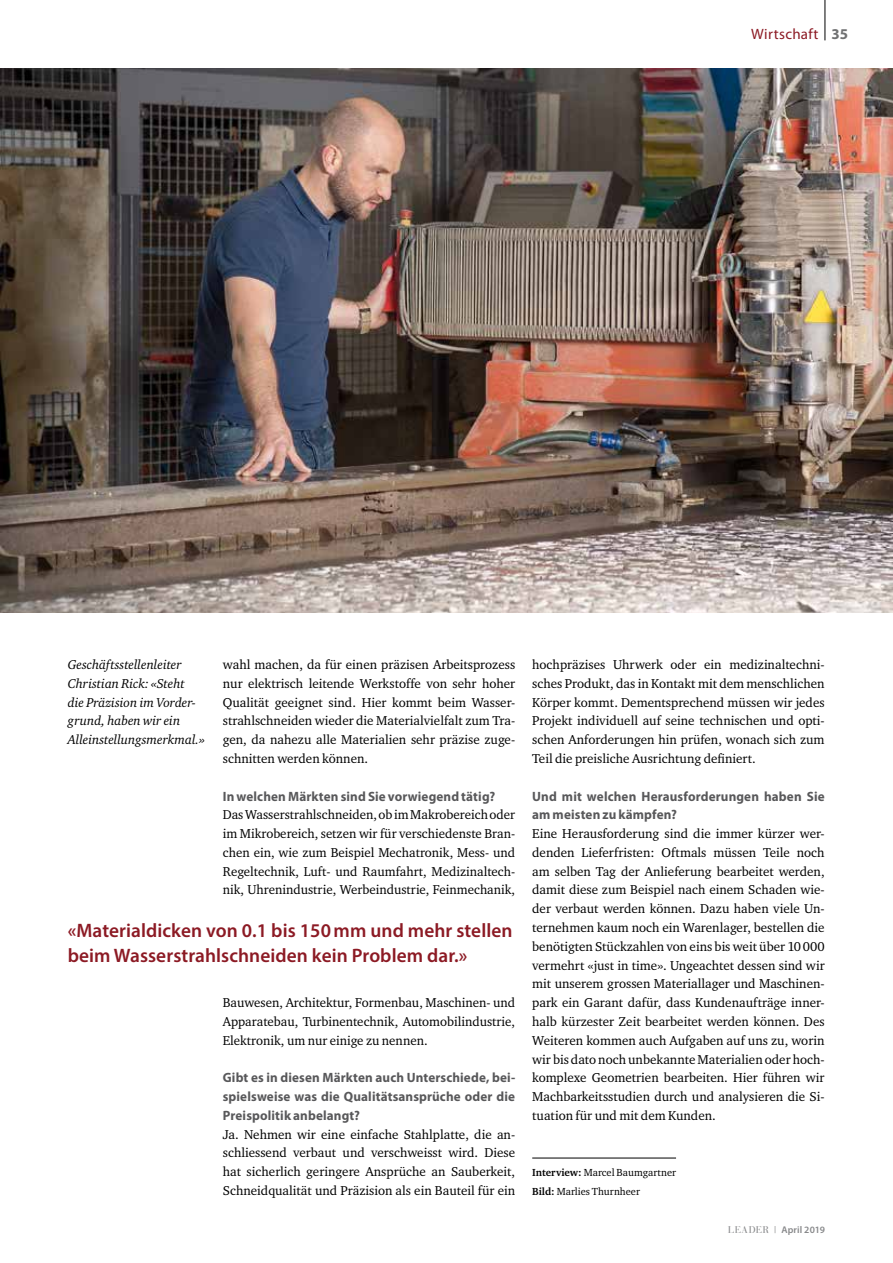
<style>
.page{position:relative;width:893px;height:1263px;background:#fff}
.page>*{position:absolute;margin:0;border:0;box-sizing:border-box;transform-origin:0 0}
.t1{font:600 19.5px/25.5px "Myriad Pro";letter-spacing:.005em;color:#8c1a24}
.t2{font:15px "Myriad Pro";letter-spacing:.025em;color:#8c1a24}
.t3{font:700 13.5px/18.8px "Myriad Pro";letter-spacing:.01em;color:#58585a;text-align:justify}
.t4{font:13.2px/18.8px "Charter ITC";color:#000;text-align:justify}
.t5{font:italic 13.2px/18.8px "Charter ITC";color:#000}
.t6{font:10.5px/18.8px "Charter ITC";color:#000}
.t7{font:600 9.75px "Myriad Pro";letter-spacing:.01em;color:#87888a}
.s1{font-weight:700;color:#707172}
.s2{font-weight:700}
.s3{font-family:"Bauer Bodoni";font-weight:400}
</style>
<div class="page">
<hr style="left:825px;top:0;width:1px;height:40px;background:#000">
<img style="left:0;top:68px;width:893px;height:545px">
<hr style="left:532px;top:1158px;width:144px;height:1px;background:#000">
<p class="t2" style="left:751px;top:25px;width:98px">Wirtschaft <span class="s1">35</span></p>
<p class="t5" style="left:68px;top:655px;width:139px">Geschäftsstellenleiter<br>Christian Rick: «Steht<br>die Präzision im Vorder&shy;grund, haben wir ein<br>Alleinstellungsmerkmal.»</p>
<p class="t4" style="left:223px;top:655px;width:294px">wahl machen, da für einen präzisen Arbeitsprozess nur elektrisch leitende Werkstoffe von sehr hoher Qualität geeignet sind. Hier kommt beim Wasser&shy;strahlschneiden wieder die Materialvielfalt zum Tra&shy;gen, da nahezu alle Materialien sehr präzise zuge&shy;schnitten werden können.</p>
<p class="t3" style="left:223px;top:786px;width:274px">In welchen Märkten sind Sie vorwiegend tätig?</p>
<p class="t4" style="left:223px;top:805px;width:294px">Das Wasserstrahlschneiden, ob im Makrobereich oder im Mikrobereich, setzen wir für verschiedenste Bran&shy;chen ein, wie zum Beispiel Mechatronik, Mess- und Regeltechnik, Luft- und Raumfahrt, Medizinaltech&shy;nik, Uhrenindustrie, Werbeindustrie, Feinmechanik,</p>
<h1 class="t1" style="left:68px;top:917px;width:446px">«Materialdicken von 0.1 bis 150mm und mehr stellen beim Wasserstrahlschneiden kein Problem dar.»</h1>
<p class="t4" style="left:223px;top:993px;width:294px">Bauwesen, Architektur, Formenbau, Maschinen- und Apparatebau, Turbinentechnik, Automobilindustrie, Elektronik, um nur einige zu nennen.</p>
<p class="t3" style="left:223px;top:1068px;width:294px">Gibt es in diesen Märkten auch Unterschiede, bei&shy;spielsweise was die Qualitätsansprüche oder die Preispolitik anbelangt?</p>
<p class="t4" style="left:223px;top:1124px;width:294px">Ja. Nehmen wir eine einfache Stahlplatte, die an&shy;schliessend verbaut und verschweisst wird. Diese hat sicherlich geringere Ansprüche an Sauberkeit, Schneidqualität und Präzision als ein Bauteil für ein</p>
<p class="t4" style="left:532px;top:655px;width:294px">hochpräzises Uhrwerk oder ein medizinaltechni&shy;sches Produkt, das in Kontakt mit dem menschlichen Körper kommt. Dementsprechend müssen wir jedes Projekt individuell auf seine technischen und opti&shy;schen Anforderungen hin prüfen, wonach sich zum Teil die preisliche Ausrichtung definiert.</p>
<p class="t3" style="left:532px;top:786px;width:294px">Und mit welchen Herausforderungen haben Sie am meisten zu kämpfen?</p>
<p class="t4" style="left:532px;top:824px;width:294px">Eine Herausforderung sind die immer kürzer wer&shy;denden Lieferfristen: Oftmals müssen Teile noch am selben Tag der Anlieferung bearbeitet werden, damit diese zum Beispiel nach einem Schaden wie&shy;der verbaut werden können. Dazu haben viele Un&shy;ternehmen kaum noch ein Warenlager, bestellen die benötigten Stückzahlen von eins bis weit über 10000 vermehrt «just in time». Ungeachtet dessen sind wir mit unserem grossen Materiallager und Maschinen&shy;park ein Garant dafür, dass Kundenaufträge inner&shy;halb kürzester Zeit bearbeitet werden können. Des Weiteren kommen auch Aufgaben auf uns zu, worin wir bis dato noch unbekannte Materialien oder hoch&shy;komplexe Geometrien bearbeiten. Hier führen wir Machbarkeitsstudien durch und analysieren die Si&shy;tuation für und mit dem Kunden.</p>
<p class="t6" style="left:532px;top:1163px;width:145px"><span class="s2">Interview:</span> Marcel Baumgartner<br><span class="s2">Bild:</span> Marlies Thurnheer</p>
<p class="t7" style="left:728px;top:1223px;width:99px"><span class="s3">LEADER |</span> April 2019</p>
</div>
